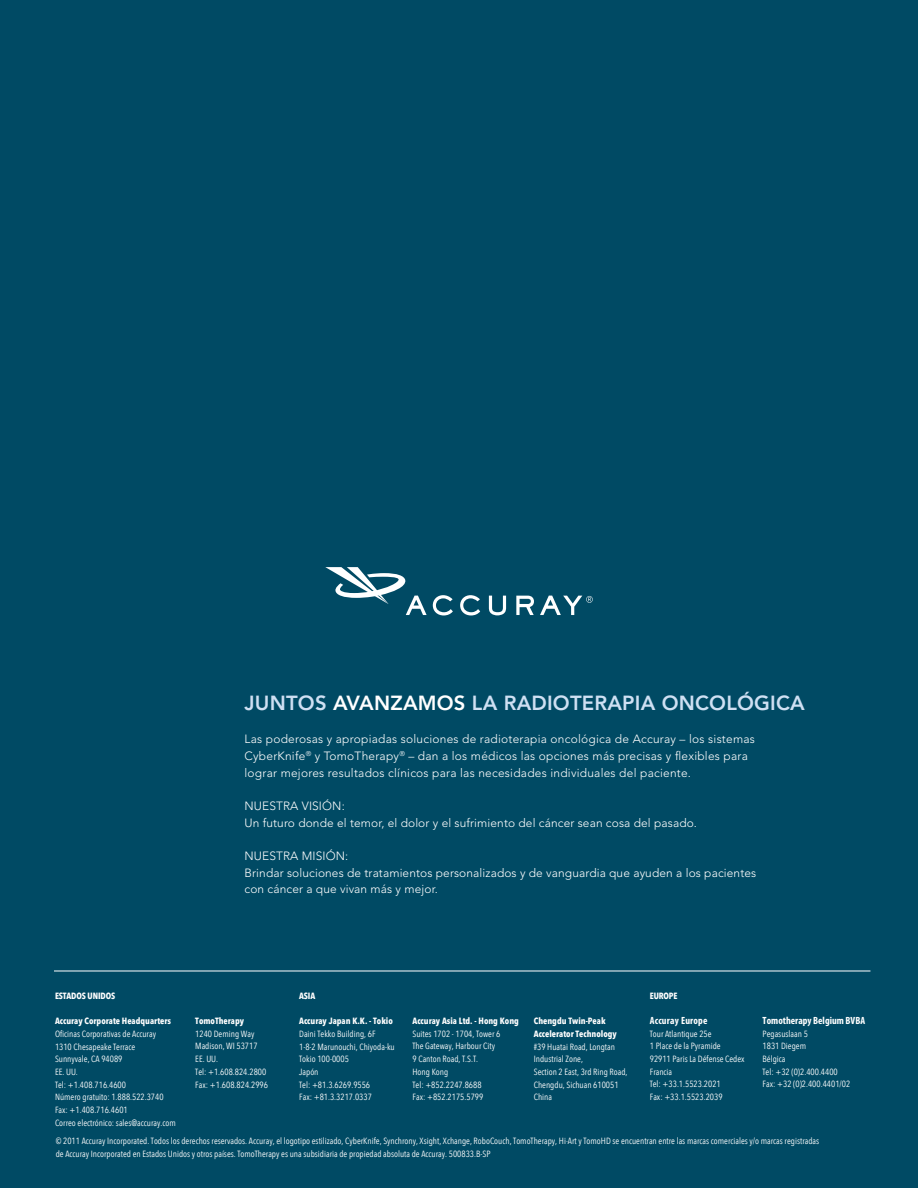
<style>
.page{position:relative;width:918px;height:1188px;background:#004a64}
.page>*{position:absolute;margin:0;border:0;box-sizing:border-box;transform-origin:0 0}
.t1{font:800 20.25px "Avenir";letter-spacing:.01em;color:#cfe0f3}
.t2{font:300 11.85px/16.6px "Avenir";letter-spacing:.02em;color:#fff}
.t3{font:700 condensed 10.5px "Myriad Pro";color:#fff}
.t4{font:700 condensed 10.5px "Myriad Pro";letter-spacing:.02em;color:#fff}
.t5{font:condensed 9px/12.8px "Avenir Next LT Com";color:#fff}
.t6{font:700 condensed 9px/12.8px "Avenir Next LT Pro";color:#fff}
.s1{color:#fff}
</style>
<div class="page">
<svg style="left:433px;top:595px;width:20px;height:20px"></svg>
<svg style="left:460px;top:595px;width:20px;height:20px"></svg>
<svg style="left:489px;top:596px;width:17px;height:19px"></svg>
<svg style="left:516px;top:596px;width:18px;height:19px"></svg>
<svg style="left:540px;top:596px;width:53px;height:19px"></svg>
<svg style="left:325px;top:567px;width:102px;height:48px"></svg>
<hr style="left:54px;top:971px;width:816px;height:1px;background:#fff">
<h1 class="t1" style="left:245px;top:691px;width:562px">JUNTOS <span class="s1">AVANZAMOS</span> LA RADIOTERAPIA ONCOLÓGICA</h1>
<p class="t2" style="left:245px;top:731px;width:512px">Las poderosas y apropiadas soluciones de radioterapia oncológica de Accuray – los sistemas<br>CyberKnife<sup>®</sup> y TomoTherapy<sup>®</sup> – dan a los médicos las opciones más precisas y flexibles para lograr mejores resultados clínicos para las necesidades individuales del paciente.</p>
<h2 class="t2" style="left:245px;top:798px;width:454px">NUESTRA VISIÓN:<br>Un futuro donde el temor, el dolor y el sufrimiento del cáncer sean cosa del pasado.</h2>
<h2 class="t2" style="left:245px;top:848px;width:513px">NUESTRA MISIÓN:<br>Brindar soluciones de tratamientos personalizados y de vanguardia que ayuden a los pacientes con cáncer a que vivan más y mejor.</h2>
<p class="t6" style="left:55px;top:989px;width:62px">ESTADOS UNIDOS</p>
<p class="t6" style="left:55px;top:1014px;width:118px">Accuray Corporate Headquarters</p>
<p class="t5" style="left:55px;top:1027px;width:122px">Oficinas Corporativas de Accuray<br>1310 Chesapeake Terrace<br>Sunnyvale, CA 94089<br>EE. UU.<br>Tel: +1.408.716.4600<br>Número gratuito: 1.888.522.3740<br>Fax: +1.408.716.4601<br>Correo electrónico: sales@accuray.com</p>
<p class="t6" style="left:195px;top:1014px;width:50px">TomoTherapy</p>
<p class="t5" style="left:195px;top:1027px;width:74px">1240 Deming Way<br>Madison, WI 53717<br>EE. UU.<br>Tel: +1.608.824.2800<br>Fax: +1.608.824.2996</p>
<p class="t6" style="left:299px;top:989px;width:18px">ASIA</p>
<p class="t6" style="left:299px;top:1015px;width:95px">Accuray Japan K.K. - Tokio</p>
<p class="t5" style="left:299px;top:1027px;width:97px">Daini Tekko Building, 6F<br>1-8-2 Marunouchi, Chiyoda-ku<br>Tokio 100-0005<br>Japón<br>Tel: +81.3.6269.9556<br>Fax: +81.3.3217.0337</p>
<p class="t6" style="left:413px;top:1014px;width:108px">Accuray Asia Ltd. - Hong Kong</p>
<p class="t5" style="left:413px;top:1027px;width:89px">Suites 1702 - 1704, Tower 6<br>The Gateway, Harbour City<br>9 Canton Road, T.S.T.<br>Hong Kong<br>Tel: +852.2247.8688<br>Fax: +852.2175.5799</p>
<p class="t6" style="left:534px;top:1014px;width:85px">Chengdu Twin-Peak<br>Accelerator Technology</p>
<p class="t5" style="left:534px;top:1040px;width:95px">#39 Huatai Road, Longtan<br>Industrial Zone,<br>Section 2 East, 3rd Ring Road,<br>Chengdu, Sichuan 610051<br>China</p>
<p class="t6" style="left:650px;top:989px;width:29px">EUROPE</p>
<p class="t4" style="left:650px;top:1014px;width:59px">Accuray Europe</p>
<p class="t5" style="left:650px;top:1027px;width:96px">Tour Atlantique 25e<br>1 Place de la Pyramide<br>92911 Paris La Défense Cedex<br>Francia<br>Tel: +33.1.5523.2021<br>Fax: +33.1.5523.2039</p>
<p class="t3" style="left:763px;top:1014px;width:104px">Tomotherapy Belgium BVBA</p>
<p class="t5" style="left:763px;top:1027px;width:89px">Pegasuslaan 5<br>1831 Diegem<br>Bélgica<br>Tel: +32 (0)2.400.4400<br>Fax: +32 (0)2.400.4401/02</p>
<p class="t5" style="left:56px;top:1134px;width:765px">© 2011 Accuray Incorporated. Todos los derechos reservados. Accuray, el logotipo estilizado, CyberKnife, Synchrony, Xsight, Xchange, RoboCouch, TomoTherapy, Hi·Art y TomoHD se encuentran entre las marcas comerciales y/o marcas registradas de Accuray Incorporated en Estados Unidos y otros países. TomoTherapy es una subsidiaria de propiedad absoluta de Accuray. 500833.B-SP</p>
</div>
